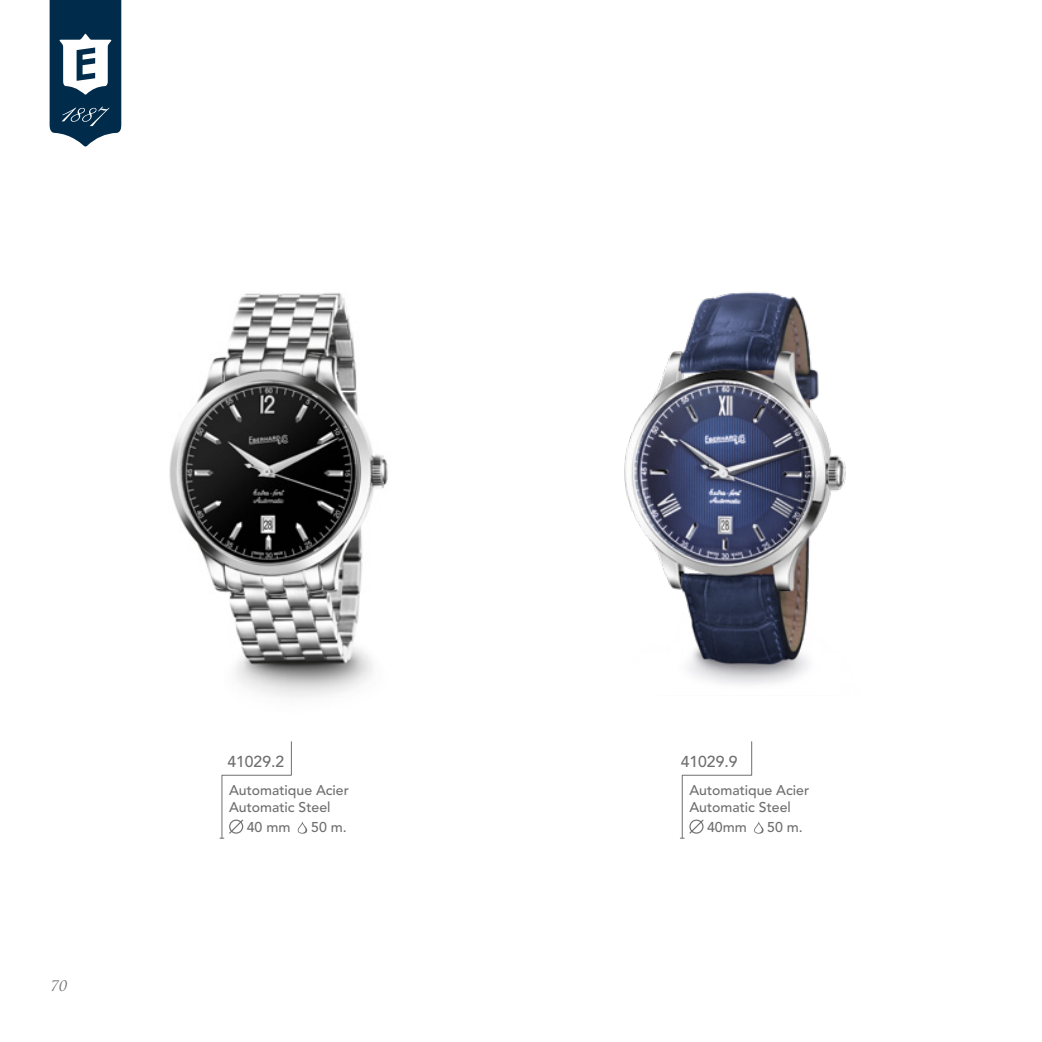
<style>
.page{position:relative;width:1042px;height:1042px;background:#fff}
.page>*{position:absolute;margin:0;border:0;box-sizing:border-box;transform-origin:0 0}
.t1{font:500 15.75px "Avenir LT Std";color:#706f6f}
.t2{font:500 14.17px "Avenir LT Std";color:#706f6f}
.t3{font:italic 14.17px "Trajan Pro";color:#706f6f}
.t4{font:500 14px/16.8px "Avenir LT Std";color:#706f6f}
</style>
<div class="page">
<svg style="left:50px;top:0;width:71px;height:147px"></svg>
<svg style="left:220px;top:741px;width:88px;height:98px"></svg>
<img style="left:169px;top:293px;width:219px;height:404px">
<svg style="left:680px;top:741px;width:84px;height:98px"></svg>
<img style="left:624px;top:292px;width:222px;height:393px">
<p class="t3" style="left:50px;top:977px;width:22px">70</p>
<p class="t1" style="left:227px;top:752px;width:58px">41029.2</p>
<p class="t4" style="left:229px;top:782px;width:121px">Automatique Acier<br>Automatic Steel</p>
<p class="t2" style="left:247px;top:819px;width:45px">40 mm</p>
<p class="t2" style="left:311px;top:819px;width:37px">50 m.</p>
<p class="t1" style="left:680px;top:752px;width:58px">41029.9</p>
<p class="t4" style="left:689px;top:782px;width:121px">Automatique Acier<br>Automatic Steel</p>
<p class="t2" style="left:707px;top:819px;width:41px">40mm</p>
<p class="t2" style="left:767px;top:819px;width:37px">50 m.</p>
</div>
